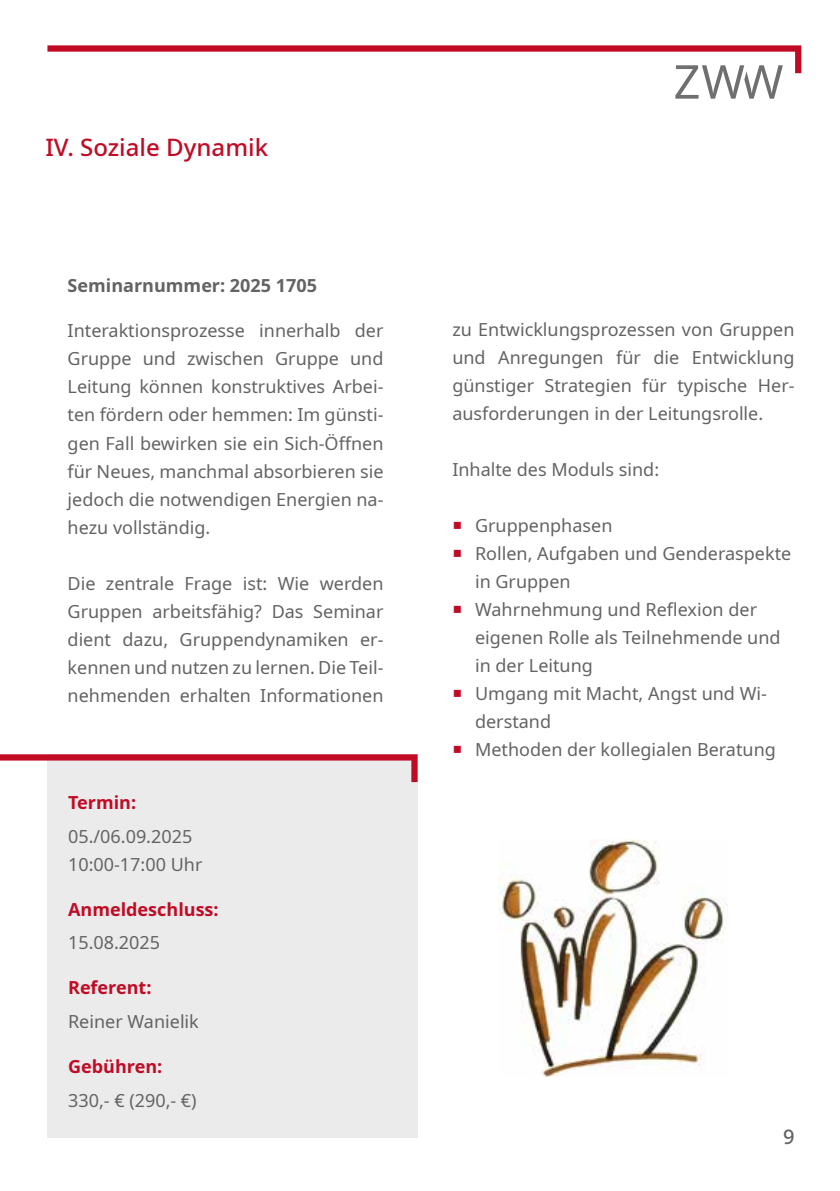
<style>
.page{position:relative;width:840px;height:1191px;background:#fff}
.page>*{position:absolute;margin:0;border:0;box-sizing:border-box;transform-origin:0 0}
.t1{font:500 24px "Noto Sans";color:#c10b25}
.t2{font:500 20px "Noto Sans";color:#646363}
.t3{font:18px/28px "Noto Sans";color:#646363;text-align:justify}
.t4{font:700 18px "Noto Sans";color:#c10b25}
.t5{font:700 18px "Noto Sans";color:#646363}
</style>
<div class="page">
<svg style="left:47px;top:45px;width:753px;height:54px"></svg>
<div style="left:47px;top:754px;width:370px;height:384px;background:#ebebeb"></div>
<svg style="left:0;top:754px;width:417px;height:28px"></svg>
<img style="left:498px;top:839px;width:228px;height:237px">
<h1 class="t1" style="left:45px;top:130px;width:224px">IV. Soziale Dynamik</h1>
<p class="t5" style="left:68px;top:273px;width:251px">Seminarnummer: 2025 1705</p>
<p class="t3" style="left:68px;top:317px;width:317px">Interaktionsprozesse innerhalb der Gruppe und zwischen Gruppe und Leitung können konstruktives Arbei&shy;ten fördern oder hemmen: Im günsti&shy;gen Fall bewirken sie ein Sich-Öffnen für Neues, manchmal absorbieren sie jedoch die notwendigen Energien na&shy;hezu vollständig.</p>
<p class="t3" style="left:68px;top:569px;width:317px">Die zentrale Frage ist: Wie werden Gruppen arbeitsfähig? Das Seminar dient dazu, Gruppendynamiken er&shy;kennen und nutzen zu lernen. Die Teil&shy;nehmenden erhalten Informationen</p>
<p class="t4" style="left:68px;top:789px;width:70px">Termin:</p>
<p class="t3" style="left:68px;top:822px;width:136px">05./06.09.2025<br>10:00-17:00 Uhr</p>
<p class="t4" style="left:68px;top:896px;width:152px">Anmeldeschluss:</p>
<p class="t3" style="left:68px;top:929px;width:94px">15.08.2025</p>
<p class="t4" style="left:68px;top:975px;width:85px">Referent:</p>
<p class="t3" style="left:68px;top:1008px;width:132px">Reiner Wanielik</p>
<p class="t4" style="left:68px;top:1053px;width:96px">Gebühren:</p>
<p class="t3" style="left:68px;top:1086px;width:130px">330,- € (290,- €)</p>
<p class="t3" style="left:452px;top:315px;width:343px">zu Entwicklungsprozessen von Gruppen und Anregungen für die Entwicklung günstiger Strategien für typische Her&shy;ausforderungen in der Leitungsrolle.</p>
<p class="t3" style="left:452px;top:455px;width:208px">Inhalte des Moduls sind:</p>
<p class="t3" style="left:475px;top:511px;width:318px;text-align:left">Gruppenphasen<br>Rollen, Aufgaben und Genderaspekte in Gruppen<br>Wahrnehmung und Reflexion der eigenen Rolle als Teilnehmende und in der Leitung<br>Umgang mit Macht, Angst und Wi&shy;derstand<br>Methoden der kollegialen Beratung</p>
<p class="t2" style="left:782px;top:1123px;width:13px">9</p>
</div>
